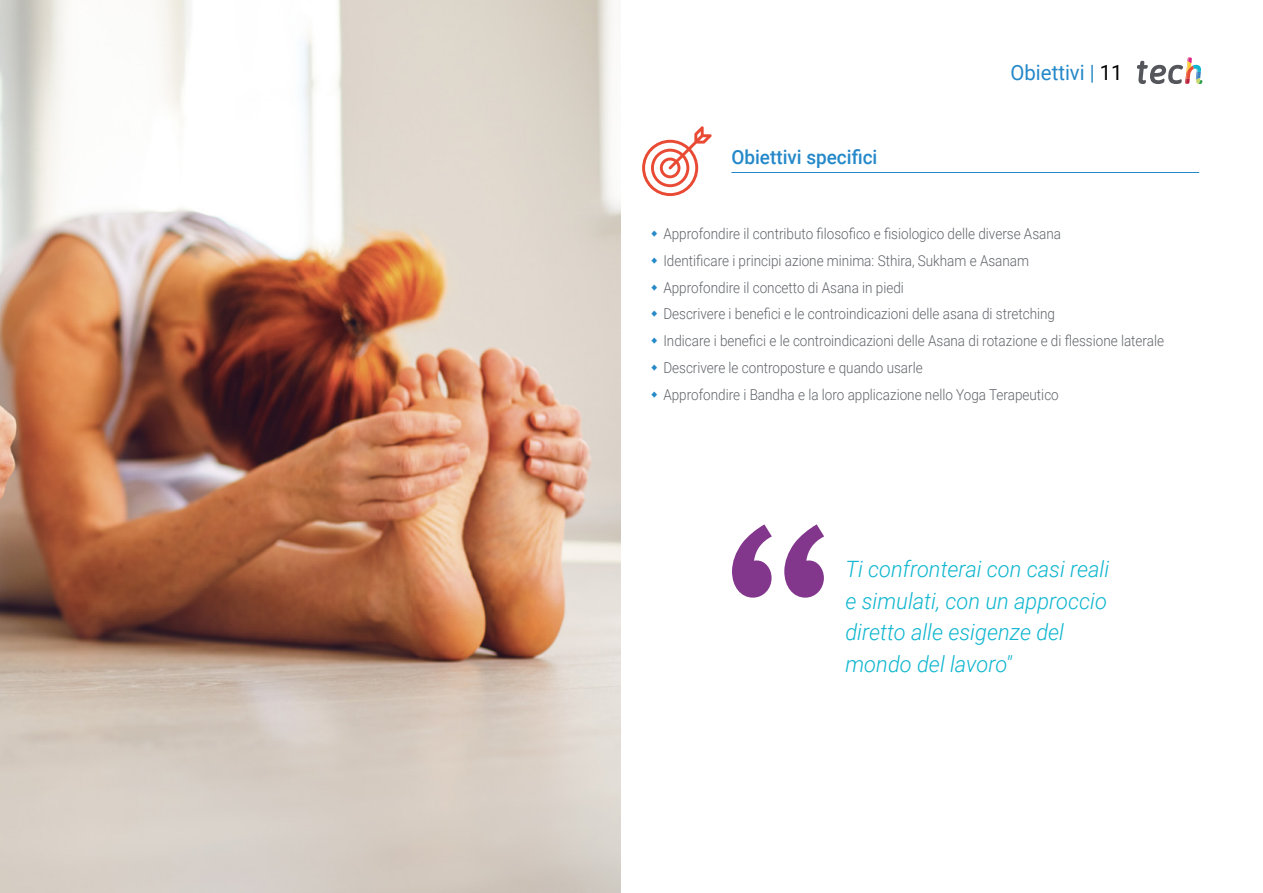
<style>
.page{position:relative;width:1263px;height:893px;background:#fff}
.page>*{position:absolute;margin:0;border:0;box-sizing:border-box;transform-origin:0 0}
.t1{font:italic 300 22.5px/31.5px "Roboto";color:#0fb6cf}
.t2{font:21px "Roboto";color:#2488c9}
.t3{font:500 19.5px "Roboto";color:#2488c9}
.t4{font:300 15px/26.7px "Roboto";color:#61646a;scale:.9 1}
.s1{color:#000}
</style>
<div class="page">
<svg style="left:642px;top:126px;width:70px;height:70px"></svg>
<hr style="left:731px;top:172px;width:468px;height:1px;background:#2488c9">
<img style="left:0;top:0;width:621px;height:893px">
<svg style="left:1137px;top:57px;width:65px;height:27px"></svg>
<svg style="left:732px;top:524px;width:92px;height:74px"></svg>
<h3 class="t3" style="left:731px;top:144px;width:147px">Obiettivi specifici</h3>
<h2 class="t2" style="left:1010px;top:57px;width:114px">Obiettivi | <span class="s1">11</span></h2>
<p class="t4" style="left:663px;top:220px;width:558px">Approfondire il contributo filosofico e fisiologico delle diverse Asana<br>Identificare i principi azione minima: Sthira, Sukham e Asanam<br>Approfondire il concetto di Asana in piedi<br>Descrivere i benefici e le controindicazioni delle asana di stretching<br>Indicare i benefici e le controindicazioni delle Asana di rotazione e di flessione laterale Descrivere le controposture e quando usarle<br>Approfondire i Bandha e la loro applicazione nello Yoga Terapeutico</p>
<h1 class="t1" style="left:845px;top:553px;width:265px">Ti confronterai con casi reali e simulati, con un approccio diretto alle esigenze del mondo del lavoro"</h1>
</div>
